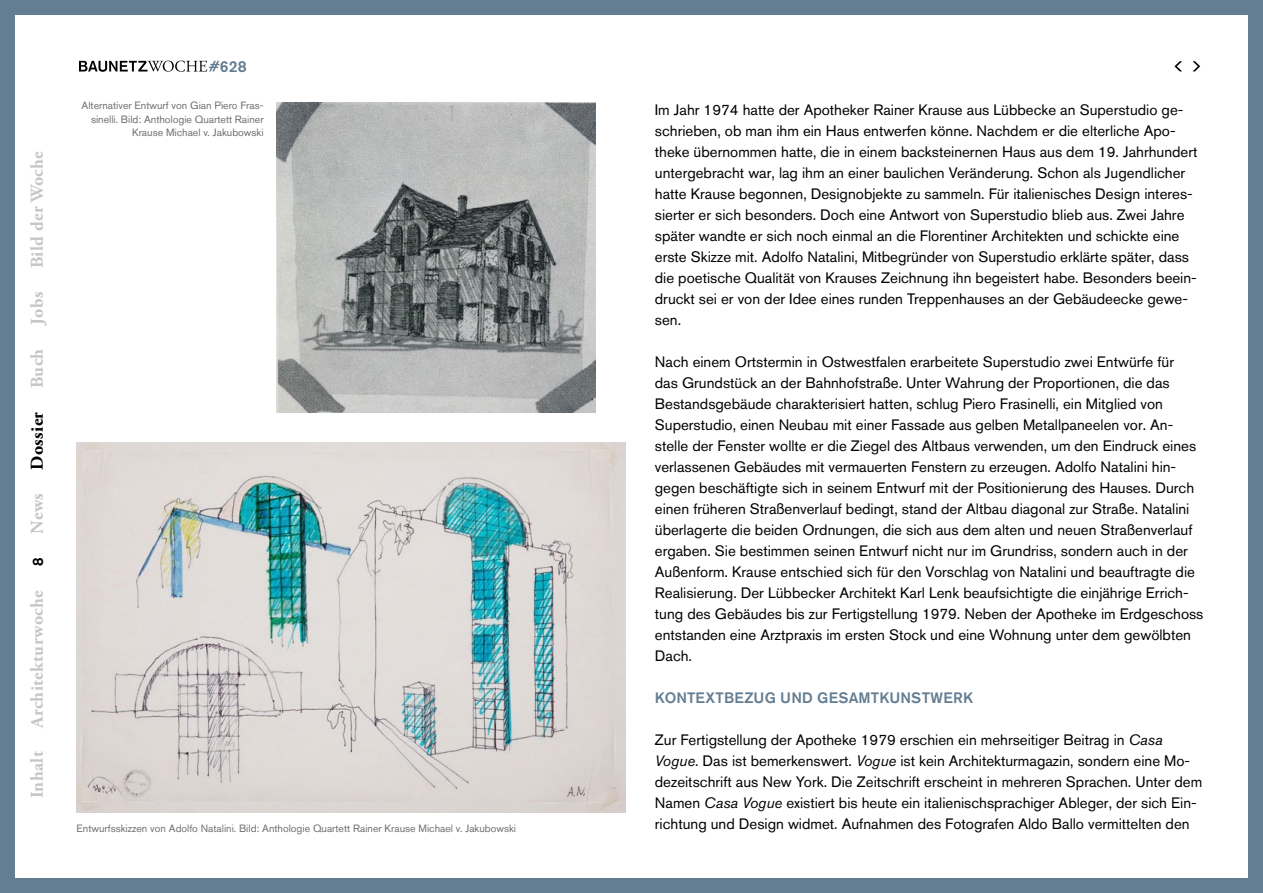
<style>
.page{position:relative;width:1263px;height:893px;background:#fff}
.page>*{position:absolute;margin:0;border:0;box-sizing:border-box;transform-origin:0 0}
.t1{font:700 18px "Adobe Garamond Pro";letter-spacing:.02em;color:#c6c6c6}
.t2{font:700 18px "Adobe Garamond Pro";letter-spacing:.02em;color:#000}
.t3{font:500 15.75px "Akzidenz Grotesk BQ";color:#647d91}
.t4{font:15px/21px "Akzidenz Grotesk BQ";color:#000}
.t5{font:500 15px "Akzidenz Grotesk BQ";letter-spacing:.01em;color:#647d91}
.t6{font:500 15px "Akzidenz Grotesk BQ";color:#000}
.t7{font:10.5px/13.5px "Akzidenz Grotesk BQ";color:#706f6f;text-align:right}
.s1{font-style:italic}
</style>
<div class="page">
<div style="left:0;top:0;width:1263px;height:893px;border:15px solid #647d91"></div>
<svg style="left:1192px;top:61px;width:8px;height:10px"></svg>
<svg style="left:1174px;top:61px;width:8px;height:10px"></svg>
<img style="left:77px;top:442px;width:548px;height:370px">
<img style="left:276px;top:102px;width:319px;height:310px">
<svg style="left:79px;top:61px;width:140px;height:11px"></svg>
<p class="t1" style="left:27px;top:268px;width:119px;rotate:-90deg">Bild der Woche</p>
<p class="t1" style="left:27px;top:325px;width:34px;rotate:-90deg">Jobs</p>
<p class="t1" style="left:27px;top:388px;width:41px;rotate:-90deg">Buch</p>
<p class="t2" style="left:27px;top:470px;width:59px;rotate:-90deg">Dossier</p>
<p class="t1" style="left:27px;top:534px;width:42px;rotate:-90deg">News</p>
<p class="t6" style="left:29px;top:566px;width:10px;rotate:-90deg">8</p>
<p class="t1" style="left:27px;top:728px;width:139px;rotate:-90deg">Architekturwoche</p>
<p class="t1" style="left:27px;top:798px;width:49px;rotate:-90deg">Inhalt</p>
<p class="t3" style="left:220px;top:56px;width:28px">628</p>
<p class="t7" style="left:82px;top:99px;width:183px">Alternativer Entwurf von Gian Piero Fras&shy;sinelli. Bild: Anthologie Quartett Rainer<br>Krause Michael v. Jakubowski</p>
<p class="t7" style="left:77px;top:822px;width:441px">Entwurfsskizzen von Adolfo Natalini. Bild: Anthologie Quartett Rainer Krause Michael v. Jakubowski</p>
<p class="t4" style="left:655px;top:99px;width:544px">Im Jahr 1974 hatte der Apotheker Rainer Krause aus Lübbecke an Superstudio ge&shy;schrieben, ob man ihm ein Haus entwerfen könne. Nachdem er die elterliche Apo&shy;theke übernommen hatte, die in einem backsteinernen Haus aus dem 19. Jahrhundert untergebracht war, lag ihm an einer baulichen Veränderung. Schon als Jugendlicher hatte Krause begonnen, Designobjekte zu sammeln. Für italienisches Design interes&shy;sierter er sich besonders. Doch eine Antwort von Superstudio blieb aus. Zwei Jahre später wandte er sich noch einmal an die Florentiner Architekten und schickte eine erste Skizze mit. Adolfo Natalini, Mitbegründer von Superstudio erklärte später, dass die poetische Qualität von Krauses Zeichnung ihn begeistert habe. Besonders beein&shy;druckt sei er von der Idee eines runden Treppenhauses an der Gebäudeecke gewe&shy;sen.</p>
<p class="t4" style="left:655px;top:351px;width:550px">Nach einem Ortstermin in Ostwestfalen erarbeitete Superstudio zwei Entwürfe für<br>das Grundstück an der Bahnhofstraße. Unter Wahrung der Proportionen, die das Bestandsgebäude charakterisiert hatten, schlug Piero Frasinelli, ein Mitglied von Superstudio, einen Neubau mit einer Fassade aus gelben Metallpaneelen vor. An&shy;stelle der Fenster wollte er die Ziegel des Altbaus verwenden, um den Eindruck eines verlassenen Gebäudes mit vermauerten Fenstern zu erzeugen. Adolfo Natalini hin&shy;gegen beschäftigte sich in seinem Entwurf mit der Positionierung des Hauses. Durch einen früheren Straßenverlauf bedingt, stand der Altbau diagonal zur Straße. Natalini überlagerte die beiden Ordnungen, die sich aus dem alten und neuen Straßenverlauf ergaben. Sie bestimmen seinen Entwurf nicht nur im Grundriss, sondern auch in der Außenform. Krause entschied sich für den Vorschlag von Natalini und beauftragte die Realisierung. Der Lübbecker Architekt Karl Lenk beaufsichtigte die einjährige Errich&shy;tung des Gebäudes bis zur Fertigstellung 1979. Neben der Apotheke im Erdgeschoss entstanden eine Arztpraxis im ersten Stock und eine Wohnung unter dem gewölbten Dach.</p>
<p class="t5" style="left:655px;top:688px;width:320px">KONTEXTBEZUG UND GESAMTKUNSTWERK</p>
<p class="t4" style="left:655px;top:729px;width:549px">Zur Fertigstellung der Apotheke 1979 erschien ein mehrseitiger Beitrag in <span class="s1">Casa Vogue</span>. Das ist bemerkenswert. <span class="s1">Vogue</span> ist kein Architekturmagazin, sondern eine Mo&shy;dezeitschrift aus New York. Die Zeitschrift erscheint in mehreren Sprachen. Unter dem Namen <span class="s1">Casa Vogue</span> existiert bis heute ein italienischsprachiger Ableger, der sich Ein&shy;richtung und Design widmet. Aufnahmen des Fotografen Aldo Ballo vermittelten den</p>
</div>
